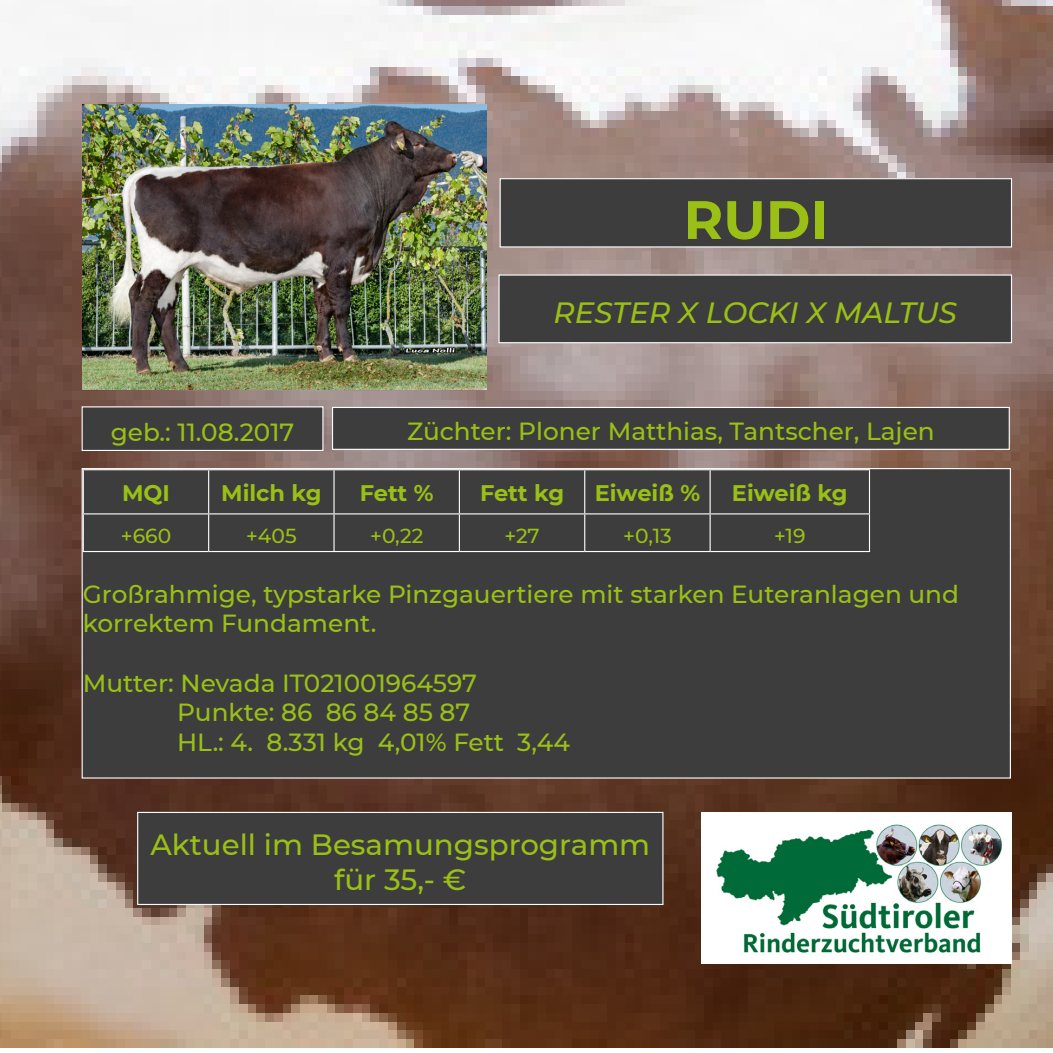
<style>
.page{position:relative;width:1053px;height:1053px;background:#fff}
.page>*{position:absolute;margin:0;border:0;box-sizing:border-box;transform-origin:0 0}
.t1{font:700 54px "Montserrat";color:#9ac016}
.t2{font:500 29.25px/35.1px "Montserrat";color:#9ac016;text-align:center}
.t3{font:italic 500 29.25px "Montserrat";color:#9ac016}
.t4{font:500 24.75px/29.7px "Montserrat";color:#9ac016}
.t5{font:700 22.5px "Montserrat";color:#9ac016}
.t6{font:500 20.25px "Montserrat";color:#9ac016}
</style>
<div class="page">
<img style="left:0;top:0;width:1052px;height:1047px">
<div style="left:500px;top:179px;width:511px;height:68px;background:#3d3d3d"></div>
<div style="left:499px;top:178px;width:512px;height:69px;border:1px solid #fff"></div>
<div style="left:499px;top:275px;width:512px;height:67px;background:#3d3d3d"></div>
<div style="left:498px;top:274px;width:513px;height:69px;border:1px solid #fff"></div>
<div style="left:138px;top:812px;width:525px;height:92px;background:#3d3d3d"></div>
<div style="left:137px;top:811px;width:526px;height:93px;border:1px solid #fff"></div>
<div style="left:82px;top:468px;width:928px;height:310px;background:#3d3d3d"></div>
<hr style="left:208px;top:470px;width:1px;height:43px;background:#fff">
<hr style="left:333px;top:470px;width:1px;height:43px;background:#fff">
<hr style="left:459px;top:470px;width:1px;height:43px;background:#fff">
<hr style="left:584px;top:470px;width:1px;height:43px;background:#fff">
<hr style="left:709px;top:470px;width:1px;height:43px;background:#fff">
<hr style="left:868px;top:470px;width:2px;height:43px;background:#fff">
<hr style="left:83px;top:513px;width:126px;height:1px;background:#fff">
<hr style="left:209px;top:513px;width:125px;height:1px;background:#fff">
<hr style="left:208px;top:514px;width:1px;height:37px;background:#fff">
<hr style="left:334px;top:513px;width:125px;height:1px;background:#fff">
<hr style="left:333px;top:514px;width:1px;height:37px;background:#fff">
<hr style="left:459px;top:513px;width:125px;height:1px;background:#fff">
<hr style="left:459px;top:514px;width:1px;height:37px;background:#fff">
<hr style="left:584px;top:513px;width:126px;height:1px;background:#fff">
<hr style="left:584px;top:514px;width:1px;height:37px;background:#fff">
<hr style="left:710px;top:513px;width:160px;height:1px;background:#fff">
<hr style="left:709px;top:514px;width:1px;height:37px;background:#fff">
<hr style="left:868px;top:514px;width:2px;height:37px;background:#fff">
<hr style="left:83px;top:551px;width:126px;height:1px;background:#fff">
<hr style="left:209px;top:551px;width:125px;height:1px;background:#fff">
<hr style="left:334px;top:551px;width:125px;height:1px;background:#fff">
<hr style="left:459px;top:551px;width:125px;height:1px;background:#fff">
<hr style="left:584px;top:551px;width:126px;height:1px;background:#fff">
<hr style="left:710px;top:551px;width:160px;height:1px;background:#fff">
<div style="left:82px;top:407px;width:241px;height:43px;background:#3d3d3d"></div>
<div style="left:82px;top:406px;width:241px;height:45px;border:1px solid #fff"></div>
<div style="left:332px;top:407px;width:677px;height:42px;background:#3d3d3d"></div>
<div style="left:332px;top:407px;width:677px;height:43px;border:1px solid #fff"></div>
<img style="left:701px;top:813px;width:310px;height:150px">
<img style="left:83px;top:104px;width:403px;height:285px">
<p class="t1" style="left:683px;top:181px;width:146px">RUDI</p>
<p class="t3" style="left:553px;top:292px;width:405px">RESTER X LOCKI X MALTUS</p>
<p class="t4" style="left:111px;top:416px;width:185px">geb.: 11.08.2017</p>
<p class="t4" style="left:407px;top:415px;width:529px">Züchter: Ploner Matthias, Tantscher, Lajen</p>
<p class="t5" style="left:122px;top:476px;width:49px">MQI</p>
<p class="t5" style="left:221px;top:476px;width:102px">Milch kg</p>
<p class="t5" style="left:360px;top:476px;width:75px">Fett %</p>
<p class="t5" style="left:480px;top:476px;width:86px">Fett kg</p>
<p class="t5" style="left:594px;top:476px;width:107px">Eiweiß %</p>
<p class="t5" style="left:732px;top:476px;width:117px">Eiweiß kg</p>
<p class="t6" style="left:121px;top:521px;width:52px">+660</p>
<p class="t6" style="left:246px;top:521px;width:52px">+405</p>
<p class="t6" style="left:370px;top:521px;width:55px">+0,22</p>
<p class="t6" style="left:504px;top:521px;width:37px">+27</p>
<p class="t6" style="left:623px;top:521px;width:50px">+0,13</p>
<p class="t6" style="left:774px;top:521px;width:33px">+19</p>
<p class="t4" style="left:83px;top:578px;width:877px">Großrahmige, typstarke Pinzgauertiere mit starken Euteranlagen und korrektem Fundament.</p>
<p class="t4" style="left:83px;top:667px;width:396px">Mutter: Nevada IT021001964597</p>
<p class="t4" style="left:177px;top:696px;width:295px">Punkte: 86 86 84 85 87</p>
<p class="t4" style="left:177px;top:726px;width:394px">HL.: 4. 8.331 kg 4,01% Fett 3,44</p>
<p class="t2" style="left:150px;top:825px;width:501px">Aktuell im Besamungsprogramm für 35,- €</p>
</div>
